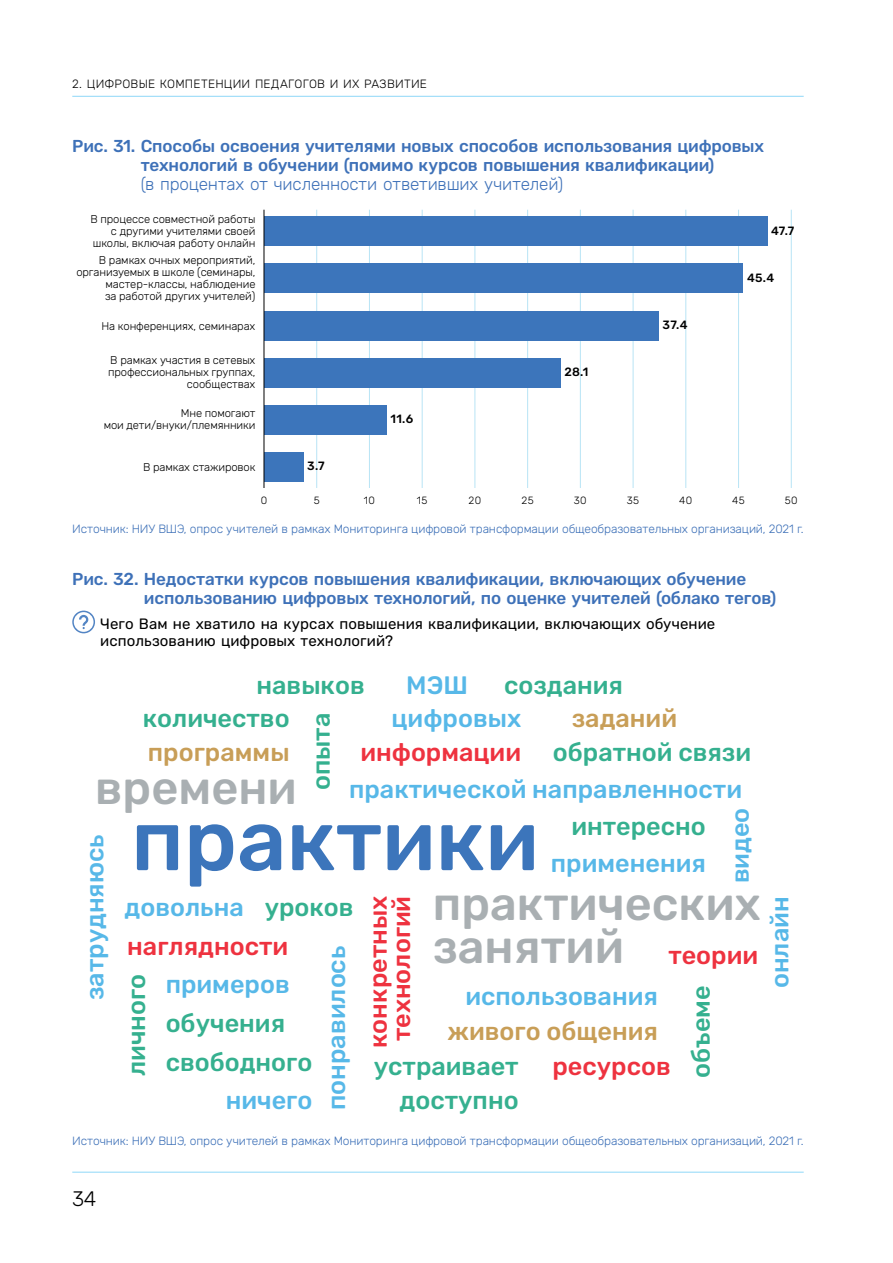
<style>
.page{position:relative;width:893px;height:1263px;background:#fff}
.page>*{position:absolute;margin:0;border:0;box-sizing:border-box;transform-origin:0 0}
.t1{font:500 86.55px "Rubik";color:#3c75bb}
.t2{font:500 46.8px/43.2px "Rubik";color:#a9afb2}
.t3{font:500 25.2px "Rubik";color:#57b8e8}
.t4{font:500 25.2px/38.7px "Rubik";color:#35b08f}
.t5{font:500 25.2px/23.4px "Rubik";color:#ee323f}
.t6{font:500 25.2px "Rubik";color:#c89e57}
.t7{font:300 21px "Rubik";color:#000}
.t8{font:500 17.25px/18.8px "Rubik";letter-spacing:-.01em;color:#3e71b8}
.t9{font:300 17.25px "Rubik";letter-spacing:-.01em;color:#3e71b8}
.t10{font:15px/16.5px "Rubik";letter-spacing:.005em;color:#000}
.t11{font:300 12px "Rubik";letter-spacing:-.01em;color:#3e71b8}
.t12{font:300 12px "Rubik";color:#000}
.t13{font:500 12px "Rubik";letter-spacing:.02em;color:#000}
.t14{font:300 11.25px/12px "Rubik";letter-spacing:-.01em;color:#000;text-align:right}
.t15{font:300 10.5px "Rubik";letter-spacing:.03em;color:#000}
</style>
<div class="page">
<hr style="left:72px;top:1172px;width:732px;height:1px;background:#8ed8f8">
<hr style="left:72px;top:96px;width:732px;height:1px;background:#8ed8f8">
<hr style="left:316px;top:210px;width:1px;height:278px;background:#b8e4f5">
<hr style="left:369px;top:210px;width:1px;height:278px;background:#b8e4f5">
<hr style="left:422px;top:210px;width:1px;height:278px;background:#b8e4f5">
<hr style="left:474px;top:210px;width:1px;height:278px;background:#b8e4f5">
<hr style="left:527px;top:210px;width:1px;height:278px;background:#b8e4f5">
<hr style="left:580px;top:210px;width:1px;height:278px;background:#b8e4f5">
<hr style="left:633px;top:210px;width:1px;height:278px;background:#b8e4f5">
<hr style="left:685px;top:210px;width:1px;height:278px;background:#b8e4f5">
<hr style="left:738px;top:210px;width:1px;height:278px;background:#b8e4f5">
<hr style="left:791px;top:210px;width:1px;height:278px;background:#b8e4f5">
<div style="left:264px;top:452px;width:39px;height:30px;background:#3c75bb"></div>
<div style="left:264px;top:405px;width:122px;height:29px;background:#3c75bb"></div>
<div style="left:264px;top:358px;width:296px;height:29px;background:#3c75bb"></div>
<div style="left:264px;top:311px;width:394px;height:29px;background:#3c75bb"></div>
<div style="left:264px;top:264px;width:479px;height:29px;background:#3c75bb"></div>
<div style="left:264px;top:217px;width:503px;height:29px;background:#3c75bb"></div>
<hr style="left:264px;top:210px;width:1px;height:278px;background:#000">
<svg style="left:72px;top:611px;width:23px;height:22px"></svg>
<p class="t12" style="left:72px;top:77px;width:33px">2. Цифровыекомпетенциипедагоговии</p>
<p class="t12" style="left:352px;top:77px;width:16px">х развитие</p>
<h3 class="t8" style="left:141px;top:137px;width:625px;text-indent:-68px">Рис. 31. Способы освоения учителями новых способов использования цифровых технологий в обучении (помимо курсов повышения квалификации)</h3>
<h3 class="t9" style="left:141px;top:174px;width:424px">(в процентах от численности ответивших учителей)</h3>
<p class="t14" style="left:90px;top:213px;width:166px">В процессе совместной работы с другими учителями своей школы, включая работу онлайн</p>
<p class="t14" style="left:76px;top:254px;width:181px">В рамках очных мероприятий, организуемых в школе (семинары, мастер-классы, наблюдение<br>за работой других учителей)</p>
<p class="t14" style="left:101px;top:320px;width:156px">На конференциях, семинарах</p>
<p class="t13" style="left:663px;top:318px;width:26px">37.4</p>
<p class="t13" style="left:565px;top:365px;width:25px">28.1</p>
<p class="t14" style="left:108px;top:354px;width:149px">В рамках участия в сетевых профессиональных группах, сообществах</p>
<p class="t14" style="left:104px;top:407px;width:153px">Мне помогают<br>мои дети/внуки/племянники</p>
<p class="t14" style="left:143px;top:461px;width:114px">В рамках стажировок</p>
<p class="t13" style="left:307px;top:459px;width:19px">3.7</p>
<p class="t13" style="left:391px;top:412px;width:24px">11.6</p>
<p class="t13" style="left:771px;top:224px;width:25px">47.7</p>
<p class="t13" style="left:747px;top:271px;width:29px">45.4</p>
<p class="t15" style="left:261px;top:494px;width:8px">0</p>
<p class="t15" style="left:314px;top:494px;width:8px">5</p>
<p class="t15" style="left:364px;top:494px;width:12px">10</p>
<p class="t15" style="left:417px;top:494px;width:12px">15</p>
<p class="t15" style="left:469px;top:494px;width:14px">20</p>
<p class="t15" style="left:522px;top:494px;width:14px">25</p>
<p class="t15" style="left:574px;top:494px;width:14px">30</p>
<p class="t15" style="left:627px;top:494px;width:14px">35</p>
<p class="t15" style="left:679px;top:494px;width:15px">40</p>
<p class="t15" style="left:732px;top:494px;width:14px">45</p>
<p class="t15" style="left:785px;top:494px;width:14px">50</p>
<p class="t11" style="left:72px;top:522px;width:733px">Источник: НИУ ВШЭ, опрос учителей в рамках Мониторинга цифровой трансформации общеобразовательных организаций, 2021 г.</p>
<h3 class="t8" style="left:144px;top:570px;width:634px;text-indent:-72px">Рис. 32. Недостатки курсов повышения квалификации, включающих обучение использованию цифровых технологий, по оценке учителей (облако тегов)</h3>
<h3 class="t10" style="left:100px;top:616px;width:617px">Чего Вам не хватило на курсах повышения квалификации, включающих обучение использованию цифровых технологий?</h3>
<h3 class="t4" style="left:256px;top:666px;width:110px">навыков</h3>
<h3 class="t3" style="left:406px;top:671px;width:63px">МЭШ</h3>
<h3 class="t4" style="left:504px;top:666px;width:121px">создания</h3>
<h3 class="t6" style="left:572px;top:704px;width:107px">заданий</h3>
<h3 class="t3" style="left:392px;top:704px;width:131px">цифровых</h3>
<h3 class="t4" style="left:143px;top:700px;width:148px">количество</h3>
<h3 class="t4" style="left:302px;top:790px;width:79px;rotate:-90deg">опыта</h3>
<h3 class="t4" style="left:553px;top:733px;width:200px">обратной связи</h3>
<h3 class="t5" style="left:360px;top:741px;width:162px">информации</h3>
<h3 class="t6" style="left:148px;top:738px;width:143px">программы</h3>
<h3 class="t3" style="left:349px;top:775px;width:394px">практической направленности</h3>
<h2 class="t2" style="left:95px;top:768px;width:203px">времени</h2>
<h3 class="t3" style="left:726px;top:883px;width:77px;rotate:-90deg">видео</h3>
<h3 class="t4" style="left:571px;top:807px;width:136px">интересно</h3>
<h1 class="t1" style="left:131px;top:792px;width:409px">практики</h1>
<h2 class="t2" style="left:433px;top:883px;width:330px">практических занятий</h2>
<h3 class="t3" style="left:81px;top:1000px;width:168px;rotate:-90deg">затрудняюсь</h3>
<h3 class="t3" style="left:551px;top:849px;width:157px">применения</h3>
<h3 class="t5" style="left:367px;top:1048px;width:154px;rotate:-90deg">конкретных технологий</h3>
<h3 class="t3" style="left:766px;top:988px;width:93px;rotate:-90deg">онлайн</h3>
<h3 class="t4" style="left:265px;top:888px;width:90px">уроков</h3>
<h3 class="t3" style="left:125px;top:893px;width:121px">довольна</h3>
<h3 class="t5" style="left:127px;top:935px;width:163px">наглядности</h3>
<h3 class="t3" style="left:322px;top:1110px;width:166px;rotate:-90deg">понравилось</h3>
<h3 class="t5" style="left:668px;top:944px;width:91px">теории</h3>
<h3 class="t4" style="left:118px;top:1076px;width:104px;rotate:-90deg">личного</h3>
<h3 class="t3" style="left:166px;top:970px;width:126px">примеров</h3>
<h3 class="t4" style="left:682px;top:1078px;width:94px;rotate:-90deg">объеме</h3>
<h3 class="t3" style="left:465px;top:982px;width:194px">использования</h3>
<h3 class="t4" style="left:166px;top:1004px;width:148px">обучения свободного</h3>
<h3 class="t6" style="left:447px;top:1017px;width:212px">живого общения</h3>
<h3 class="t4" style="left:374px;top:1047px;width:146px">устраивает</h3>
<h3 class="t5" style="left:552px;top:1055px;width:120px">ресурсов</h3>
<h3 class="t4" style="left:400px;top:1082px;width:121px">доступно</h3>
<p class="t11" style="left:72px;top:1134px;width:733px">Источник: НИУ ВШЭ, опрос учителей в рамках Мониторинга цифровой трансформации общеобразовательных организаций, 2021 г.</p>
<h3 class="t3" style="left:226px;top:1086px;width:88px">ничего</h3>
<h3 class="t7" style="left:72px;top:1187px;width:26px">34</h3>
</div>
